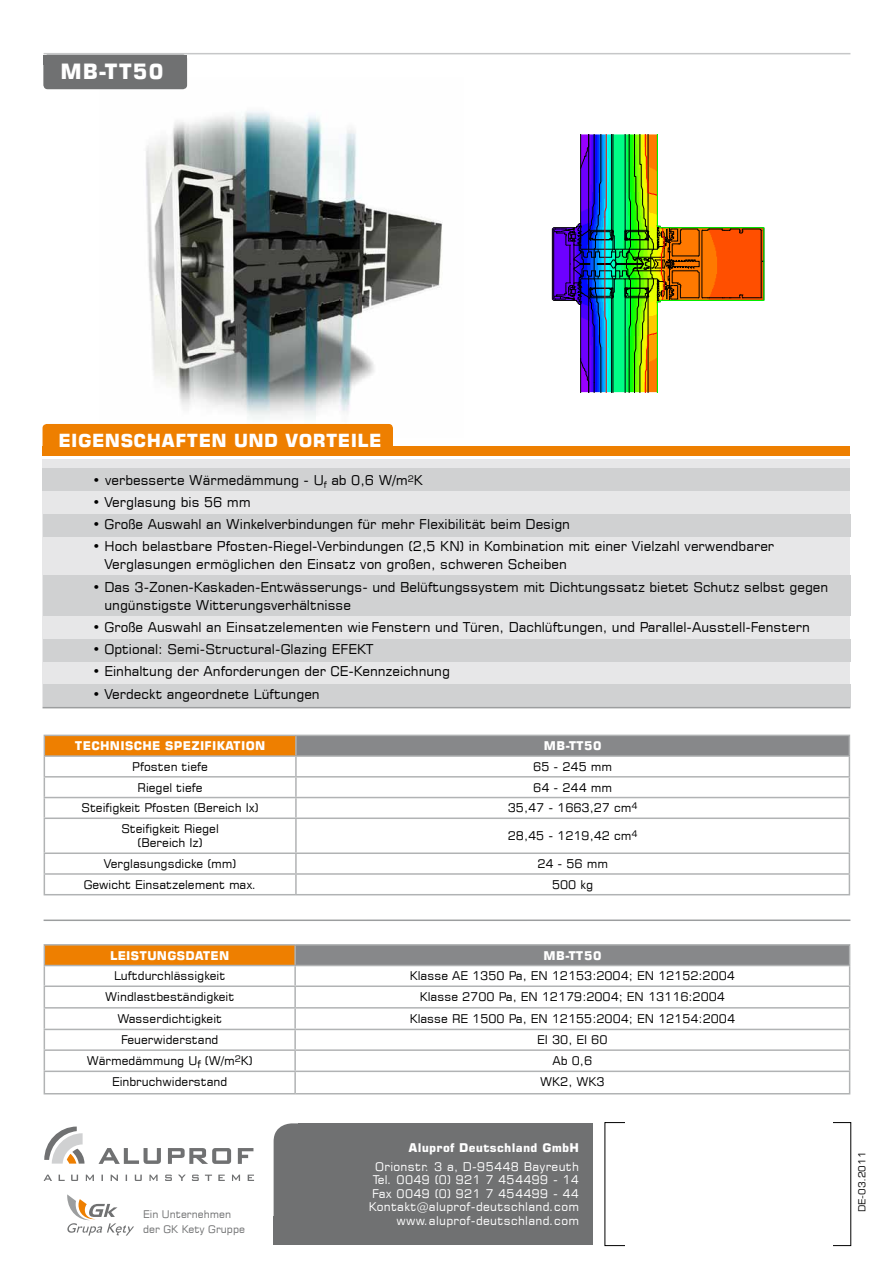
<style>
.page{position:relative;width:893px;height:1263px;background:#fff}
.page>*{position:absolute;margin:0;border:0;box-sizing:border-box;transform-origin:0 0}
.t1{font:21px "Square 721 EU Bold";color:#fff}
.t2{font:18.9px "Arial";color:#000}
.t3{font:18px "Square 721 EU Bold";letter-spacing:.025em;color:#fff}
.t4{font:13.5px/18px "Square 721 EU Normal";color:#000}
.t5{font:12px/14.2px "Square 721 EU Normal";color:#000;text-align:center}
.t6{font:12px/13.5px "Square 721 EU Normal";letter-spacing:.025em;color:#fff;text-align:right}
.t7{font:12px "Square 721 EU Bold";letter-spacing:.025em;color:#fff}
.t8{font:10.8px "Arial";color:#000}
.t9{font:10.5px/14.2px "Square 721 EU Normal";color:#707172}
.t10{font:9px "Square 721 PL";color:#000}
</style>
<div class="page">
<img style="left:99px;top:78px;width:344px;height:348px">
<svg style="left:551px;top:134px;width:214px;height:258px"></svg>
<hr style="left:44px;top:53px;width:806px;height:1px;background:#c6c7c8">
<div style="left:274px;top:1123px;width:318px;height:121px;background:#707172;border-radius:18px"></div>
<div style="left:298px;top:1123px;width:295px;height:121px;background:#707172"></div>
<div style="left:274px;top:1216px;width:27px;height:28px;background:#707172"></div>
<div style="left:43px;top:446px;width:807px;height:10px;background:#ee7f00"></div>
<div style="left:43px;top:424px;width:350px;height:30px;background:#ee7f00;border-radius:4px"></div>
<div style="left:43px;top:459px;width:807px;height:248px;background:#e7e7e8"></div>
<div style="left:42px;top:468px;width:808px;height:23px;background:#d0d1d2"></div>
<div style="left:43px;top:514px;width:807px;height:22px;background:#d0d1d2"></div>
<div style="left:43px;top:639px;width:807px;height:23px;background:#d0d1d2"></div>
<div style="left:43px;top:684px;width:807px;height:22px;background:#d0d1d2"></div>
<div style="left:43px;top:575px;width:807px;height:41px;background:#d0d1d2"></div>
<hr style="left:43px;top:707px;width:807px;height:1px;background:#9c9e9f">
<div style="left:43px;top:55px;width:144px;height:34px;background:#707172;border-radius:4px"></div>
<div style="left:43px;top:55px;width:144px;height:9px;background:#707172"></div>
<svg style="left:44px;top:1126px;width:41px;height:37px"></svg>
<svg style="left:99px;top:1148px;width:62px;height:16px"></svg>
<svg style="left:168px;top:1148px;width:63px;height:16px"></svg>
<svg style="left:238px;top:1148px;width:15px;height:16px"></svg>
<svg style="left:44px;top:1174px;width:210px;height:7px"></svg>
<svg style="left:67px;top:1194px;width:67px;height:41px"></svg>
<div style="left:44px;top:735px;width:252px;height:21px;background:#ee7f00"></div>
<div style="left:296px;top:735px;width:553px;height:21px;background:#87888a"></div>
<hr style="left:44px;top:735px;width:252px;height:1px;background:#b1b3b4">
<hr style="left:296px;top:735px;width:554px;height:1px;background:#b1b3b4">
<hr style="left:44px;top:755px;width:252px;height:2px;background:#b1b3b4">
<hr style="left:296px;top:755px;width:554px;height:2px;background:#b1b3b4">
<svg style="left:295px;top:736px;width:2px;height:40px"></svg>
<hr style="left:44px;top:776px;width:252px;height:1px;background:#b1b3b4">
<hr style="left:296px;top:776px;width:554px;height:1px;background:#b1b3b4">
<hr style="left:295px;top:777px;width:2px;height:20px;background:#b1b3b4">
<hr style="left:44px;top:797px;width:252px;height:1px;background:#b1b3b4">
<svg style="left:44px;top:736px;width:1px;height:81px"></svg>
<hr style="left:296px;top:797px;width:554px;height:1px;background:#b1b3b4">
<svg style="left:295px;top:798px;width:2px;height:19px"></svg>
<svg style="left:849px;top:736px;width:1px;height:81px"></svg>
<hr style="left:44px;top:817px;width:252px;height:2px;background:#b1b3b4">
<hr style="left:44px;top:819px;width:1px;height:33px;background:#b1b3b4">
<hr style="left:296px;top:817px;width:554px;height:2px;background:#b1b3b4">
<hr style="left:295px;top:819px;width:2px;height:33px;background:#b1b3b4">
<hr style="left:849px;top:819px;width:1px;height:33px;background:#b1b3b4">
<hr style="left:44px;top:852px;width:252px;height:2px;background:#b1b3b4">
<hr style="left:296px;top:852px;width:554px;height:2px;background:#b1b3b4">
<hr style="left:44px;top:873px;width:252px;height:2px;background:#b1b3b4">
<svg style="left:44px;top:854px;width:1px;height:40px"></svg>
<hr style="left:296px;top:873px;width:554px;height:2px;background:#b1b3b4">
<svg style="left:295px;top:854px;width:2px;height:40px"></svg>
<svg style="left:849px;top:854px;width:1px;height:40px"></svg>
<hr style="left:44px;top:894px;width:252px;height:1px;background:#b1b3b4">
<hr style="left:296px;top:894px;width:554px;height:1px;background:#b1b3b4">
<div style="left:44px;top:945px;width:251px;height:20px;background:#ee7f00"></div>
<div style="left:295px;top:945px;width:555px;height:20px;background:#87888a"></div>
<hr style="left:44px;top:944px;width:251px;height:1px;background:#b1b3b4">
<hr style="left:295px;top:944px;width:555px;height:1px;background:#b1b3b4">
<hr style="left:294px;top:945px;width:2px;height:20px;background:#b1b3b4">
<hr style="left:44px;top:965px;width:251px;height:1px;background:#b1b3b4">
<hr style="left:295px;top:965px;width:555px;height:1px;background:#b1b3b4">
<svg style="left:294px;top:966px;width:2px;height:19px"></svg>
<hr style="left:44px;top:985px;width:251px;height:2px;background:#b1b3b4">
<hr style="left:295px;top:985px;width:555px;height:2px;background:#b1b3b4">
<hr style="left:294px;top:987px;width:2px;height:20px;background:#b1b3b4">
<hr style="left:44px;top:1007px;width:251px;height:1px;background:#b1b3b4">
<hr style="left:295px;top:1007px;width:555px;height:1px;background:#b1b3b4">
<hr style="left:294px;top:1008px;width:2px;height:21px;background:#b1b3b4">
<hr style="left:44px;top:1029px;width:251px;height:1px;background:#b1b3b4">
<hr style="left:295px;top:1029px;width:555px;height:1px;background:#b1b3b4">
<hr style="left:44px;top:1049px;width:251px;height:2px;background:#b1b3b4">
<hr style="left:295px;top:1049px;width:555px;height:2px;background:#b1b3b4">
<svg style="left:294px;top:1030px;width:2px;height:40px"></svg>
<hr style="left:44px;top:1070px;width:251px;height:2px;background:#b1b3b4">
<svg style="left:44px;top:945px;width:1px;height:148px"></svg>
<hr style="left:295px;top:1070px;width:555px;height:2px;background:#b1b3b4">
<hr style="left:294px;top:1072px;width:2px;height:21px;background:#b1b3b4">
<svg style="left:849px;top:945px;width:1px;height:148px"></svg>
<hr style="left:44px;top:1093px;width:251px;height:1px;background:#b1b3b4">
<hr style="left:295px;top:1093px;width:555px;height:1px;background:#b1b3b4">
<hr style="left:44px;top:919px;width:806px;height:2px;background:#9c9e9f">
<h1 class="t1" style="left:60px;top:58px;width:105px">MB-T T50</h1>
<h3 class="t3" style="left:58px;top:429px;width:324px">EIGENSCHAFTEN UND VORTEILE</h3>
<p class="t4" style="left:92px;top:471px;width:332px">• verbesserte Wärmedämmung - U<sub>f</sub> ab 0,6 W/m<sup>2</sup>K</p>
<p class="t4" style="left:92px;top:493px;width:160px">• Verglasung bis 56 mm</p>
<p class="t4" style="left:92px;top:515px;width:479px">• Große Auswahl an Winkelverbindungen für mehr Flexibilität beim Design</p>
<p class="t4" style="left:104px;top:537px;width:671px;text-indent:-12px">• Hoch belastbare Pfosten-Riegel-Verbindungen (2,5 KN) in Kombination mit einer Vielzahl verwendbarer<br>Verglasungen ermöglichen den Einsatz von großen, schweren Scheiben</p>
<p class="t4" style="left:104px;top:578px;width:725px;text-indent:-12px">• Das 3-Zonen-Kaskaden-Entwässerungs- und Belüftungssystem mit Dichtungssatz bietet Schutz selbst gegen ungünstigste Witterungsverhältnisse</p>
<p class="t4" style="left:92px;top:618px;width:719px">• Große Auswahl an Einsatzelementen wie Fenstern und Türen, Dachlüftungen, und Parallel-Ausstell-Fenstern</p>
<p class="t4" style="left:92px;top:640px;width:282px">• Optional: Semi-Structural-Glazing EFEKT</p>
<p class="t4" style="left:92px;top:662px;width:359px">• Einhaltung der Anforderungen der CE-Kennzeichnung</p>
<p class="t4" style="left:92px;top:685px;width:229px">• Verdeckt angeordnete Lüftungen</p>
<h2 class="t2" style="left:581px;top:572px;width:15px">C</h2>
<h2 class="t2" style="left:657px;top:572px;width:15px">D</h2>
<p class="t8" style="left:585px;top:581px;width:11px">-9</p>
<p class="t8" style="left:639px;top:581px;width:13px">15</p>
<p class="t8" style="left:602px;top:581px;width:7px">0</p>
<p class="t8" style="left:625px;top:581px;width:7px">6</p>
<h2 class="t2" style="left:657px;top:580px;width:14px">A</h2>
<p class="t7" style="left:75px;top:738px;width:192px">TECHNISCHE SPEZIFIKATION</p>
<p class="t7" style="left:544px;top:738px;width:59px">MB-TT50</p>
<p class="t5" style="left:132px;top:759px;width:77px">Pfosten tiefe</p>
<p class="t5" style="left:533px;top:759px;width:80px">65 - 245 mm</p>
<p class="t5" style="left:138px;top:780px;width:66px">Riegel tiefe</p>
<p class="t5" style="left:533px;top:780px;width:80px">64 - 244 mm</p>
<p class="t5" style="left:81px;top:801px;width:179px">Steifigkeit Pfosten (Bereich Ix)</p>
<p class="t5" style="left:508px;top:801px;width:131px">35,47 - 1663,27 cm<sup>4</sup></p>
<p class="t5" style="left:121px;top:821px;width:99px">Steifigkeit Riegel (Bereich Iz)</p>
<p class="t5" style="left:508px;top:828px;width:131px">28,45 - 1219,42 cm<sup>4</sup></p>
<p class="t5" style="left:104px;top:856px;width:134px">Verglasungsdicke (mm)</p>
<p class="t5" style="left:537px;top:856px;width:72px">24 - 56 mm</p>
<p class="t5" style="left:84px;top:877px;width:174px">Gewicht Einsatzelement max.</p>
<p class="t5" style="left:552px;top:877px;width:43px">500 kg</p>
<p class="t7" style="left:110px;top:948px;width:121px">LEISTUNGSDATEN</p>
<p class="t7" style="left:543px;top:948px;width:59px">MB-TT50</p>
<p class="t5" style="left:114px;top:969px;width:112px">Luftdurchlässigkeit</p>
<p class="t5" style="left:410px;top:969px;width:327px">Klasse AE 1350 Pa, EN 12153:2004; EN 12152:2004</p>
<p class="t5" style="left:105px;top:989px;width:131px">Windlastbeständigkeit</p>
<p class="t5" style="left:420px;top:989px;width:307px">Klasse 2700 Pa, EN 12179:2004; EN 13116:2004</p>
<p class="t5" style="left:117px;top:1011px;width:106px">Wasserdichtigkeit</p>
<p class="t5" style="left:410px;top:1011px;width:327px">Klasse RE 1500 Pa, EN 12155:2004; EN 12154:2004</p>
<p class="t5" style="left:121px;top:1032px;width:99px">Feuerwiderstand</p>
<p class="t5" style="left:537px;top:1032px;width:72px">EI 30, EI 60</p>
<p class="t5" style="left:87px;top:1053px;width:168px">Wärmedämmung U<sub>f</sub> (W/m<sup>2</sup>K)</p>
<p class="t5" style="left:553px;top:1053px;width:41px">Ab 0,6</p>
<p class="t5" style="left:112px;top:1074px;width:117px">Einbruchwiderstand</p>
<p class="t5" style="left:540px;top:1074px;width:66px">WK2, WK3</p>
<p class="t9" style="left:143px;top:1207px;width:103px">Ein Unternehmen der GK Kety Gruppe</p>
<p class="t7" style="left:408px;top:1140px;width:172px">Aluprof Deutschland GmbH</p>
<p class="t6" style="left:369px;top:1160px;width:212px">Orionstr. 3 a, D-95448 Bayreuth<br>Tel. 0049 (0) 921 7 454499 - 14<br>Fax 0049 (0) 921 7 454499 - 44<br>Kontakt@aluprof-deutschland.com www.aluprof-deutschland.com</p>
<p class="t10" style="left:856px;top:1212px;width:62px;rotate:-90deg">DE-03.2011</p>
</div>
